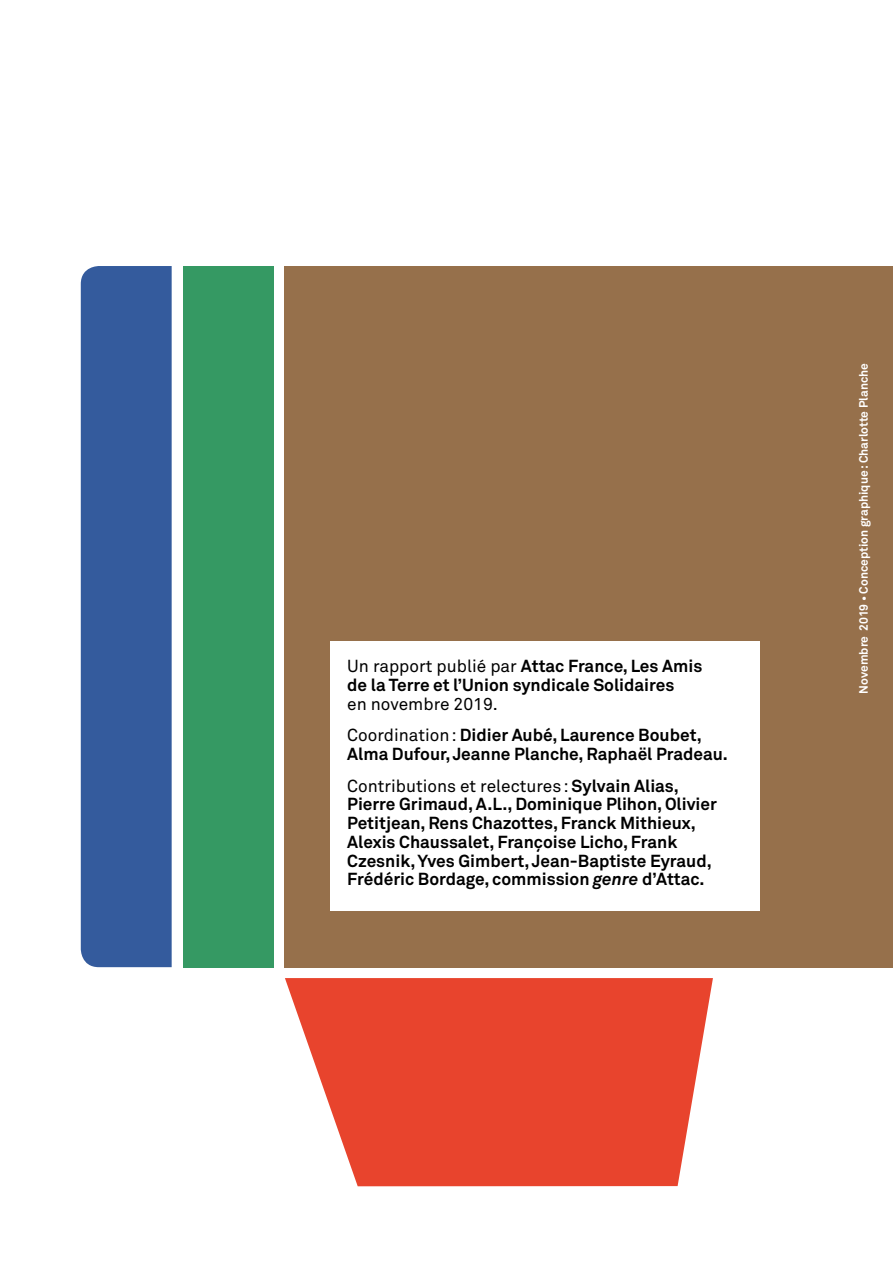
<style>
.page{position:relative;width:893px;height:1263px;background:#fff}
.page>*{position:absolute;margin:0;border:0;box-sizing:border-box;transform-origin:0 0}
.t1{font:700 17.25px/18.8px "Akkurat Std";color:#000}
.t2{font:17.25px/31.5px "Akkurat Std";color:#000}
.t3{font:700 12px "Akkurat Std";color:#fff}
.s1{font-weight:400}
.s2{font-weight:700}
.s3{font-style:italic}
</style>
<div class="page">
<div style="left:285px;top:266px;width:608px;height:701px;background:#96704b"></div>
<svg style="left:285px;top:978px;width:428px;height:208px;fill:#e8442d"></svg>
<div style="left:183px;top:266px;width:91px;height:701px;background:#359963"></div>
<div style="left:81px;top:266px;width:91px;height:701px;background:#345b9d"></div>
<div style="left:330px;top:642px;width:430px;height:269px;background:#fff"></div>
<p class="t1" style="left:347px;top:657px;width:357px"><span class="s1">Un rapport publié par</span> Attac France, Les Amis de la Terre et l’Union syndicale Solidaires</p>
<p class="t2" style="left:347px;top:688px;width:356px">en novembre 2019.<br>Coordination: <span class="s2">Didier Aubé, Laurence Boubet,</span></p>
<p class="t1" style="left:347px;top:738px;width:382px;line-height:31.5px">Alma Dufour, Jeanne Planche, Raphaël Pradeau.<br><span class="s1">Contributions et relectures:</span> Sylvain Alias,</p>
<p class="t1" style="left:347px;top:795px;width:371px">Pierre Grimaud, A.L., Dominique Plihon, Olivier Petitjean, Rens Chazottes, Franck Mithieux, Alexis Chaussalet, Françoise Licho, Frank Czesnik, Yves Gimbert, Jean-Baptiste Eyraud, Frédéric Bordage, commission <span class="s3">genre</span> d’Attac.</p>
<p class="t3" style="left:856px;top:694px;width:332px;rotate:-90deg">Novembre 2019 • Conception graphique: Charlotte Planche</p>
</div>
